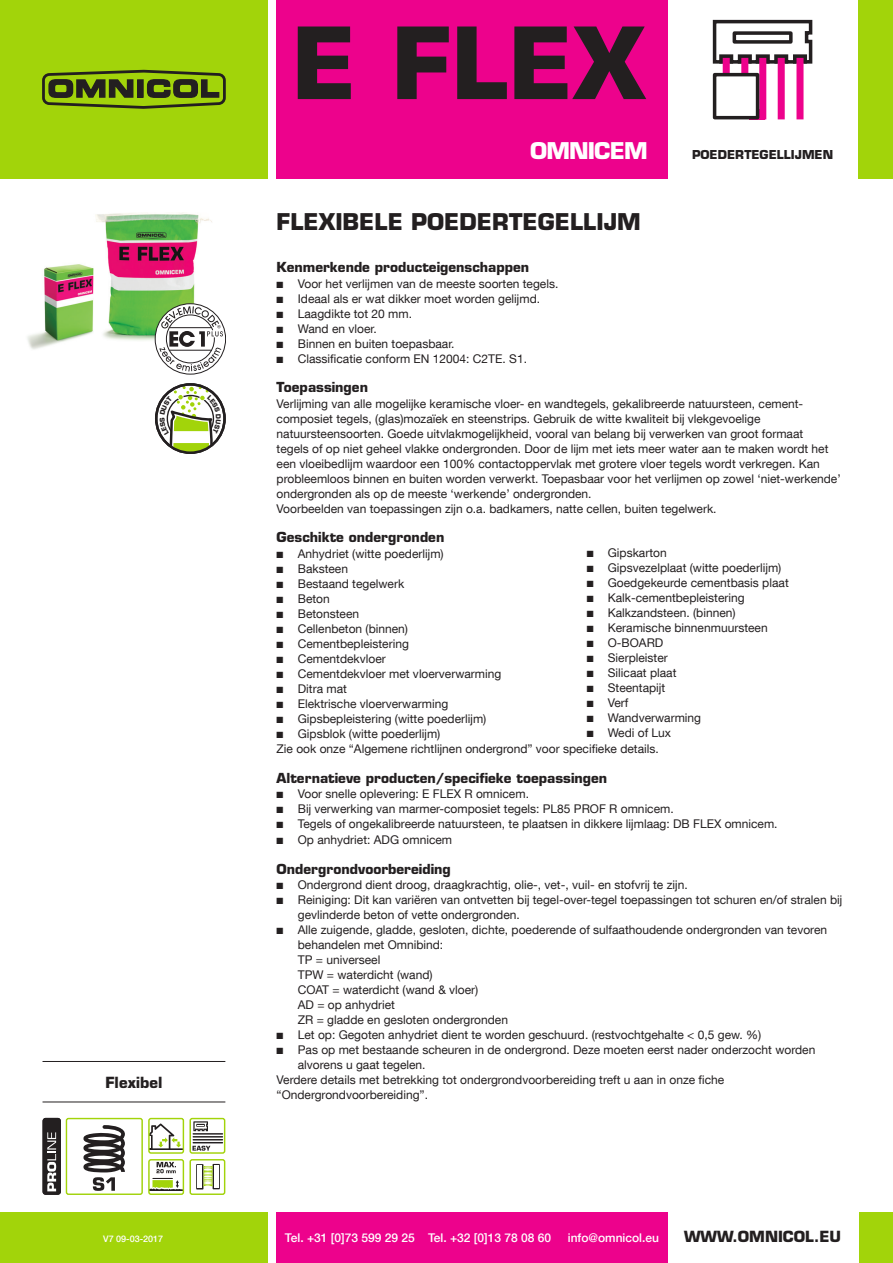
<style>
.page{position:relative;width:893px;height:1263px;background:#fff}
.page>*{position:absolute;margin:0;border:0;box-sizing:border-box;transform-origin:0 0}
.t1{font:700 96.75px "Eurostile LT Std";color:#231f20}
.t2{font:700 22.5px "Eurostile LT Std";color:#231f20}
.t3{font:700 22.5px "Eurostile LT Std";letter-spacing:-.04em;color:#fff}
.LIJN{font:700 15px "Eurostile LT Std";color:#231f20}
.t4{font:700 13.5px "Eurostile LT Std";color:#231f20}
.BULLET_OPSOMMING{font:12px/15px "Helvetica Neue LT Com";color:#231f20}
.t5{font:500 12px "Helvetica Neue LT Com";color:#fff}
.t6{font:700 12px "Eurostile LT Std";color:#231f20}
.t7{font:500 9px "Helvetica Neue LT Com";color:#fff}
</style>
<div class="page">
<div style="left:0;top:1212px;width:268px;height:51px;background:#a2d40a"></div>
<div style="left:859px;top:1212px;width:34px;height:51px;background:#a2d40a"></div>
<div style="left:858px;top:0;width:35px;height:179px;background:#a2d40a"></div>
<div style="left:0;top:0;width:268px;height:179px;background:#a2d40a"></div>
<div style="left:42px;top:73px;width:184px;height:32px;border:3px solid #231f20;border-radius:6px"></div>
<svg style="left:48px;top:79px;width:86px;height:19px"></svg>
<div style="left:138px;top:80px;width:5px;height:17px;background:#231f20"></div>
<div style="left:137px;top:79px;width:7px;height:19px;border:1px solid #231f20"></div>
<svg style="left:147px;top:79px;width:73px;height:19px"></svg>
<div style="left:276px;top:1212px;width:392px;height:51px;background:#ed028c"></div>
<div style="left:149px;top:1160px;width:34px;height:34px;background:#231f20;border-radius:2px"></div>
<hr style="left:149px;top:1191px;width:34px;height:3px;background:#fff">
<svg style="left:150px;top:1161px;width:32px;height:29px"></svg>
<div style="left:148px;top:1159px;width:36px;height:36px;border:1px solid #a2d40a;border-radius:2px"></div>
<svg style="left:149px;top:1118px;width:34px;height:35px"></svg>
<hr style="left:149px;top:1150px;width:34px;height:3px;background:#fff">
<svg style="left:150px;top:1120px;width:32px;height:28px"></svg>
<div style="left:148px;top:1118px;width:36px;height:36px;border:1px solid #a2d40a;border-radius:2px"></div>
<svg style="left:191px;top:1118px;width:34px;height:34px"></svg>
<div style="left:189px;top:1118px;width:36px;height:36px;border:1px solid #a2d40a;border-radius:2px"></div>
<svg style="left:713px;top:20px;width:99px;height:45px"></svg>
<div style="left:733px;top:31px;width:60px;height:13px;border:4px solid #231f20"></div>
<div style="left:723px;top:58px;width:7px;height:60px;background:#ed028c"></div>
<div style="left:741px;top:58px;width:7px;height:60px;background:#ed028c"></div>
<div style="left:759px;top:58px;width:7px;height:61px;background:#ed028c"></div>
<div style="left:778px;top:58px;width:7px;height:61px;background:#ed028c"></div>
<div style="left:796px;top:58px;width:7px;height:61px;background:#ed028c"></div>
<div style="left:715px;top:75px;width:43px;height:43px;background:#fff"></div>
<div style="left:713px;top:73px;width:46px;height:46px;border:4px solid #231f20"></div>
<div style="left:276px;top:0;width:392px;height:179px;background:#ed028c"></div>
<hr style="left:43px;top:1061px;width:182px;height:1px;background:#231f20">
<hr style="left:43px;top:1101px;width:182px;height:1px;background:#231f20">
<svg style="left:191px;top:1161px;width:29px;height:32px"></svg>
<div style="left:189px;top:1159px;width:36px;height:36px;border:1px solid #a2d40a;border-radius:2px"></div>
<svg style="left:43px;top:1118px;width:99px;height:77px"></svg>
<img style="left:95px;top:213px;width:117px;height:128px">
<img style="left:27px;top:264px;width:67px;height:86px">
<svg style="left:155px;top:303px;width:71px;height:71px"></svg>
<svg style="left:155px;top:383px;width:71px;height:71px"></svg>
<p class="t1" style="left:292px;top:4px;width:355px">E FLEX</p>
<p class="LIJN" style="left:105px;top:1073px;width:59px">Flexibel</p>
<p class="t3" style="left:530px;top:136px;width:119px">OMNICEM</p>
<p class="t6" style="left:692px;top:147px;width:143px">POEDERTEGELLIJMEN</p>
<p class="t2" style="left:277px;top:207px;width:366px">FLEXIBELE POEDERTEGELLIJM</p>
<p class="t4" style="left:277px;top:258px;width:254px">Kenmerkende producteigenschappen</p>
<p class="BULLET_OPSOMMING" style="left:277px;top:276px;width:283px">■ Voor het verlijmen van de meeste soorten tegels.</p>
<p class="BULLET_OPSOMMING" style="left:277px;top:291px;width:265px">■ Ideaal als er wat dikker moet worden gelijmd.</p>
<p class="BULLET_OPSOMMING" style="left:277px;top:306px;width:137px">■ Laagdikte tot 20 mm.</p>
<p class="BULLET_OPSOMMING" style="left:277px;top:321px;width:102px">■ Wand en vloer.</p>
<p class="BULLET_OPSOMMING" style="left:277px;top:336px;width:179px">■ Binnen en buiten toepasbaar.</p>
<p class="BULLET_OPSOMMING" style="left:277px;top:351px;width:252px">■ Classificatie conform EN 12004: C2TE. S1.</p>
<p class="t4" style="left:277px;top:378px;width:93px">Toepassingen</p>
<p class="BULLET_OPSOMMING" style="left:277px;top:396px;width:566px">Verlijming van alle mogelijke keramische vloer- en wandtegels, gekalibreerde natuursteen, cement&shy;composiet tegels, (glas)mozaïek en steenstrips. Gebruik de witte kwaliteit bij vlekgevoelige natuursteensoorten. Goede uitvlakmogelijkheid, vooral van belang bij verwerken van groot formaat<br>tegels of op niet geheel vlakke ondergronden. Door de lijm met iets meer water aan te maken wordt het een vloeibedlijm waardoor een 100% contactoppervlak met grotere vloer tegels wordt verkregen. Kan probleemloos binnen en buiten worden verwerkt. Toepasbaar voor het verlijmen op zowel ‘niet-werkende’ ondergronden als op de meeste ‘werkende’ ondergronden.</p>
<p class="BULLET_OPSOMMING" style="left:277px;top:501px;width:441px">Voorbeelden van toepassingen zijn o.a. badkamers, natte cellen, buiten tegelwerk.</p>
<p class="t4" style="left:277px;top:528px;width:169px">Geschikte ondergronden</p>
<p class="BULLET_OPSOMMING" style="left:277px;top:546px;width:169px">■ Anhydriet (witte poederlijm)</p>
<p class="BULLET_OPSOMMING" style="left:277px;top:561px;width:73px">■ Baksteen</p>
<p class="BULLET_OPSOMMING" style="left:277px;top:576px;width:129px">■ Bestaand tegelwerk</p>
<p class="BULLET_OPSOMMING" style="left:277px;top:591px;width:55px">■ Beton</p>
<p class="BULLET_OPSOMMING" style="left:277px;top:606px;width:84px">■ Betonsteen</p>
<p class="BULLET_OPSOMMING" style="left:277px;top:621px;width:133px">■ Cellenbeton (binnen)</p>
<p class="BULLET_OPSOMMING" style="left:277px;top:636px;width:134px">■ Cementbepleistering</p>
<p class="BULLET_OPSOMMING" style="left:277px;top:651px;width:111px">■ Cementdekvloer</p>
<p class="BULLET_OPSOMMING" style="left:277px;top:666px;width:226px">■ Cementdekvloer met vloerverwarming</p>
<p class="BULLET_OPSOMMING" style="left:277px;top:681px;width:72px">■ Ditra mat</p>
<p class="BULLET_OPSOMMING" style="left:277px;top:696px;width:173px">■ Elektrische vloerverwarming</p>
<p class="BULLET_OPSOMMING" style="left:277px;top:711px;width:211px">■ Gipsbepleistering (witte poederlijm)</p>
<p class="BULLET_OPSOMMING" style="left:277px;top:726px;width:165px">■ Gipsblok (witte poederlijm)</p>
<p class="BULLET_OPSOMMING" style="left:277px;top:741px;width:384px">Zie ook onze “Algemene richtlijnen ondergrond” voor specifieke details.</p>
<p class="t4" style="left:277px;top:770px;width:332px">Alternatieve producten/specifieke toepassingen</p>
<p class="BULLET_OPSOMMING" style="left:277px;top:786px;width:254px">■ Voor snelle oplevering: E FLEX R omnicem.</p>
<p class="BULLET_OPSOMMING" style="left:277px;top:801px;width:399px">■ Bij verwerking van marmer-composiet tegels: PL85 PROF R omnicem.</p>
<p class="BULLET_OPSOMMING" style="left:277px;top:816px;width:502px">■ Tegels of ongekalibreerde natuursteen, te plaatsen in dikkere lijmlaag: DB FLEX omnicem.</p>
<p class="BULLET_OPSOMMING" style="left:277px;top:831px;width:177px">■ Op anhydriet: ADG omnicem</p>
<p class="t4" style="left:277px;top:860px;width:176px">Ondergrondvoorbereiding</p>
<p class="BULLET_OPSOMMING" style="left:277px;top:877px;width:413px">■ Ondergrond dient droog, draagkrachtig, olie-, vet-, vuil- en stofvrij te zijn.</p>
<p class="BULLET_OPSOMMING" style="left:298px;top:892px;width:546px;text-indent:-21px">■ Reiniging: Dit kan variëren van ontvetten bij tegel-over-tegel toepassingen tot schuren en/of stralen bij gevlinderde beton of vette ondergronden.</p>
<p class="BULLET_OPSOMMING" style="left:298px;top:922px;width:531px;text-indent:-21px">■ Alle zuigende, gladde, gesloten, dichte, poederende of sulfaathoudende ondergronden van tevoren behandelen met Omnibind:</p>
<p class="BULLET_OPSOMMING" style="left:298px;top:952px;width:84px">TP = universeel</p>
<p class="BULLET_OPSOMMING" style="left:298px;top:967px;width:136px">TPW = waterdicht (wand)</p>
<p class="BULLET_OPSOMMING" style="left:298px;top:982px;width:182px">COAT = waterdicht (wand &amp; vloer)</p>
<p class="BULLET_OPSOMMING" style="left:298px;top:997px;width:99px">AD = op anhydriet</p>
<p class="BULLET_OPSOMMING" style="left:298px;top:1012px;width:212px">ZR = gladde en gesloten ondergronden</p>
<p class="BULLET_OPSOMMING" style="left:277px;top:1027px;width:486px">■ Let op: Gegoten anhydriet dient te worden geschuurd. (restvochtgehalte &lt; 0,5 gew. %)</p>
<p class="BULLET_OPSOMMING" style="left:298px;top:1042px;width:519px;text-indent:-21px">■ Pas op met bestaande scheuren in de ondergrond. Deze moeten eerst nader onderzocht worden alvorens u gaat tegelen.</p>
<p class="BULLET_OPSOMMING" style="left:277px;top:1072px;width:449px">Verdere details met betrekking tot ondergrondvoorbereiding treft u aan in onze fiche</p>
<p class="BULLET_OPSOMMING" style="left:277px;top:1087px;width:153px">“Ondergrondvoorbereiding”.</p>
<p class="BULLET_OPSOMMING" style="left:587px;top:545px;width:81px">■ Gipskarton</p>
<p class="BULLET_OPSOMMING" style="left:587px;top:560px;width:196px">■ Gipsvezelplaat (witte poederlijm)</p>
<p class="BULLET_OPSOMMING" style="left:587px;top:575px;width:203px">■ Goedgekeurde cementbasis plaat</p>
<p class="BULLET_OPSOMMING" style="left:587px;top:590px;width:159px">■ Kalk-cementbepleistering</p>
<p class="BULLET_OPSOMMING" style="left:587px;top:605px;width:150px">■ Kalkzandsteen. (binnen)</p>
<p class="BULLET_OPSOMMING" style="left:587px;top:620px;width:182px">■ Keramische binnenmuursteen</p>
<p class="BULLET_OPSOMMING" style="left:587px;top:635px;width:78px">■ O-BOARD</p>
<p class="BULLET_OPSOMMING" style="left:587px;top:650px;width:82px">■ Sierpleister</p>
<p class="BULLET_OPSOMMING" style="left:587px;top:665px;width:91px">■ Silicaat plaat</p>
<p class="BULLET_OPSOMMING" style="left:587px;top:680px;width:80px">■ Steentapijt</p>
<p class="BULLET_OPSOMMING" style="left:587px;top:695px;width:43px">■ Verf</p>
<p class="BULLET_OPSOMMING" style="left:587px;top:710px;width:116px">■ Wandverwarming</p>
<p class="BULLET_OPSOMMING" style="left:587px;top:725px;width:86px">■ Wedi of Lux</p>
<p class="t7" style="left:103px;top:1233px;width:62px">V7 09-03-2017</p>
<p class="t5" style="left:285px;top:1230px;width:268px">Tel. +31 [0]73 599 29 25 Tel. +32 [0]13 78 08 60</p>
<p class="t5" style="left:568px;top:1230px;width:93px">info@omnicol.eu</p>
<p class="LIJN" style="left:684px;top:1227px;width:159px">WWW.OMNICOL.EU</p>
</div>
